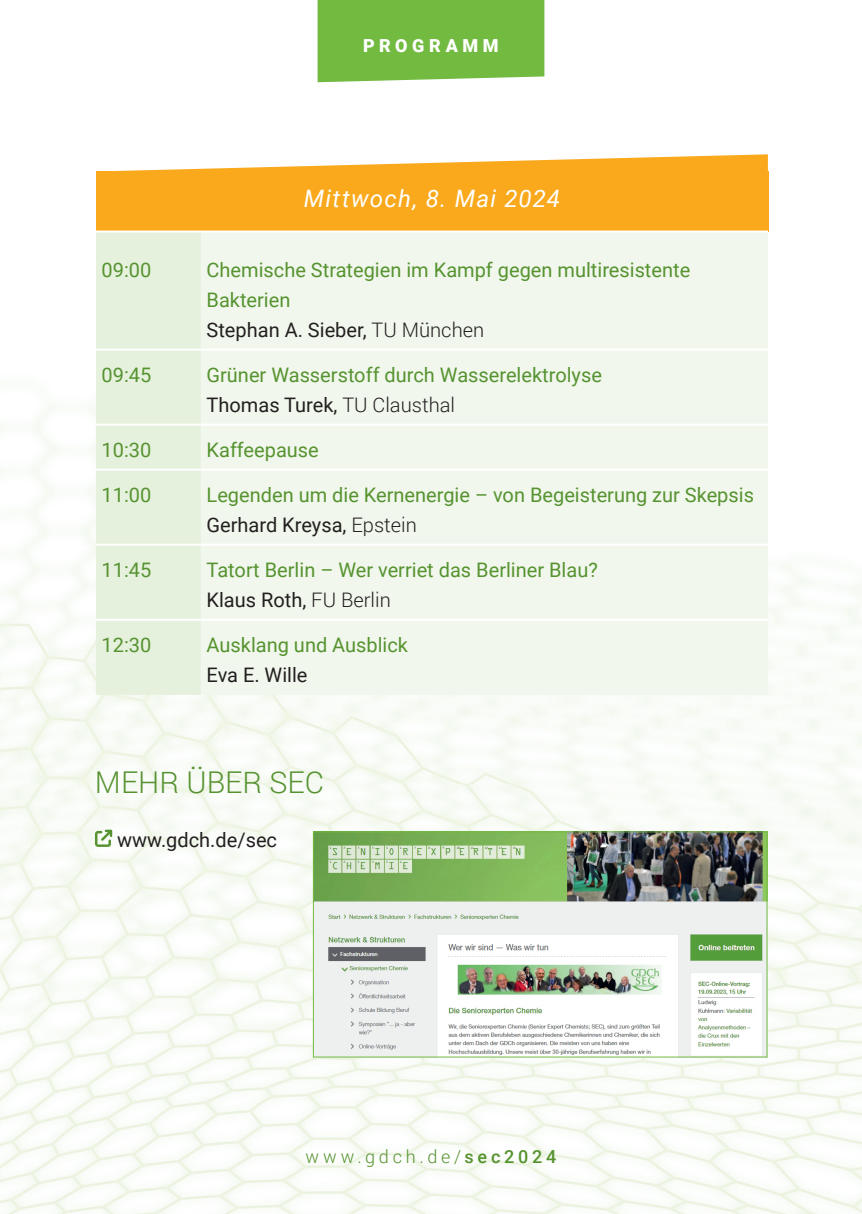
<style>
.page{position:relative;width:862px;height:1214px;background:#fff}
.page>*{position:absolute;margin:0;border:0;box-sizing:border-box;transform-origin:0 0}
.t1{font:300 30px "Roboto";color:#569330}
.t2{font:italic 24px "Roboto";letter-spacing:.05em;color:#fff}
.t3{font:20px/30px "Roboto";color:#569330}
.t4{font:20px "Roboto";color:#231f20}
.t5{font:300 18px "Roboto";letter-spacing:.205em;color:#569330}
.t6{font:900 18px "Roboto";letter-spacing:.255em;color:#fff}
.s1{color:#231f20}
.s2{font-weight:300;color:#231f20}
.s3{font-weight:500}
</style>
<div class="page">
<div style="left:317px;top:0;width:227px;height:82px;background:#72ba40"></div>
<img style="left:0;top:405px;width:862px;height:808px">
<svg style="left:117px;top:154px;width:651px;height:17px"></svg>
<div style="left:96px;top:171px;width:672px;height:60px;background:#f9a91b"></div>
<div style="left:96px;top:232px;width:105px;height:462px;background:#e6f1dd"></div>
<div style="left:201px;top:233px;width:567px;height:461px;background:#f1f7ec"></div>
<hr style="left:96px;top:230px;width:105px;height:2px;background:#fff">
<hr style="left:96px;top:348px;width:105px;height:2px;background:#fff">
<hr style="left:96px;top:423px;width:105px;height:2px;background:#fff">
<hr style="left:96px;top:468px;width:105px;height:2px;background:#fff">
<hr style="left:96px;top:543px;width:105px;height:2px;background:#fff">
<hr style="left:96px;top:618px;width:105px;height:2px;background:#fff">
<hr style="left:201px;top:230px;width:567px;height:2px;background:#fff">
<hr style="left:201px;top:348px;width:567px;height:2px;background:#fff">
<hr style="left:201px;top:423px;width:567px;height:2px;background:#fff">
<hr style="left:201px;top:468px;width:567px;height:2px;background:#fff">
<hr style="left:201px;top:543px;width:567px;height:2px;background:#fff">
<hr style="left:201px;top:618px;width:567px;height:2px;background:#fff">
<svg style="left:95px;top:829px;width:17px;height:17px"></svg>
<img style="left:315px;top:833px;width:450px;height:222px">
<div style="left:313px;top:831px;width:454px;height:226px;border:1px solid #72ba40"></div>
<p class="t6" style="left:363px;top:33px;width:137px">PROGRAMM</p>
<p class="t2" style="left:304px;top:182px;width:258px">Mittwoch, 8. Mai 2024</p>
<p class="t3" style="left:102px;top:254px;width:51px">09:00</p>
<p class="t3" style="left:207px;top:254px;width:485px">Chemische Strategien im Kampf gegen multiresistente<br>Bakterien<br><span class="s1">Stephan A. Sieber,</span> <span class="s2">TU München</span></p>
<p class="t3" style="left:102px;top:359px;width:51px">09:45</p>
<p class="t3" style="left:207px;top:359px;width:397px">Grüner Wasserstoff durch Wasserelektrolyse<br><span class="s1">Thomas Turek,</span> <span class="s2">TU Clausthal</span></p>
<p class="t3" style="left:102px;top:434px;width:51px">10:30</p>
<p class="t3" style="left:207px;top:434px;width:114px">Kaffeepause</p>
<p class="t3" style="left:102px;top:479px;width:51px">11:00</p>
<p class="t3" style="left:207px;top:479px;width:549px">Legenden um die Kernenergie – von Begeisterung zur Skepsis<br><span class="s1">Gerhard Kreysa,</span> <span class="s2">Epstein</span></p>
<p class="t3" style="left:102px;top:554px;width:51px">11:45</p>
<p class="t3" style="left:207px;top:554px;width:393px">Tatort Berlin – Wer verriet das Berliner Blau?<br><span class="s1">Klaus Roth,</span> <span class="s2">FU Berlin</span></p>
<p class="t3" style="left:102px;top:629px;width:51px">12:30</p>
<p class="t3" style="left:207px;top:629px;width:203px">Ausklang und Ausblick</p>
<p class="t4" style="left:207px;top:660px;width:102px">Eva E. Wille</p>
<h1 class="t1" style="left:95px;top:761px;width:231px">MEHR ÜBER SEC</h1>
<p class="t4" style="left:117px;top:825px;width:161px">www.gdch.de/sec</p>
<p class="t5" style="left:305px;top:1143px;width:252px">www.gdch.de/<span class="s3">sec2024</span></p>
</div>
